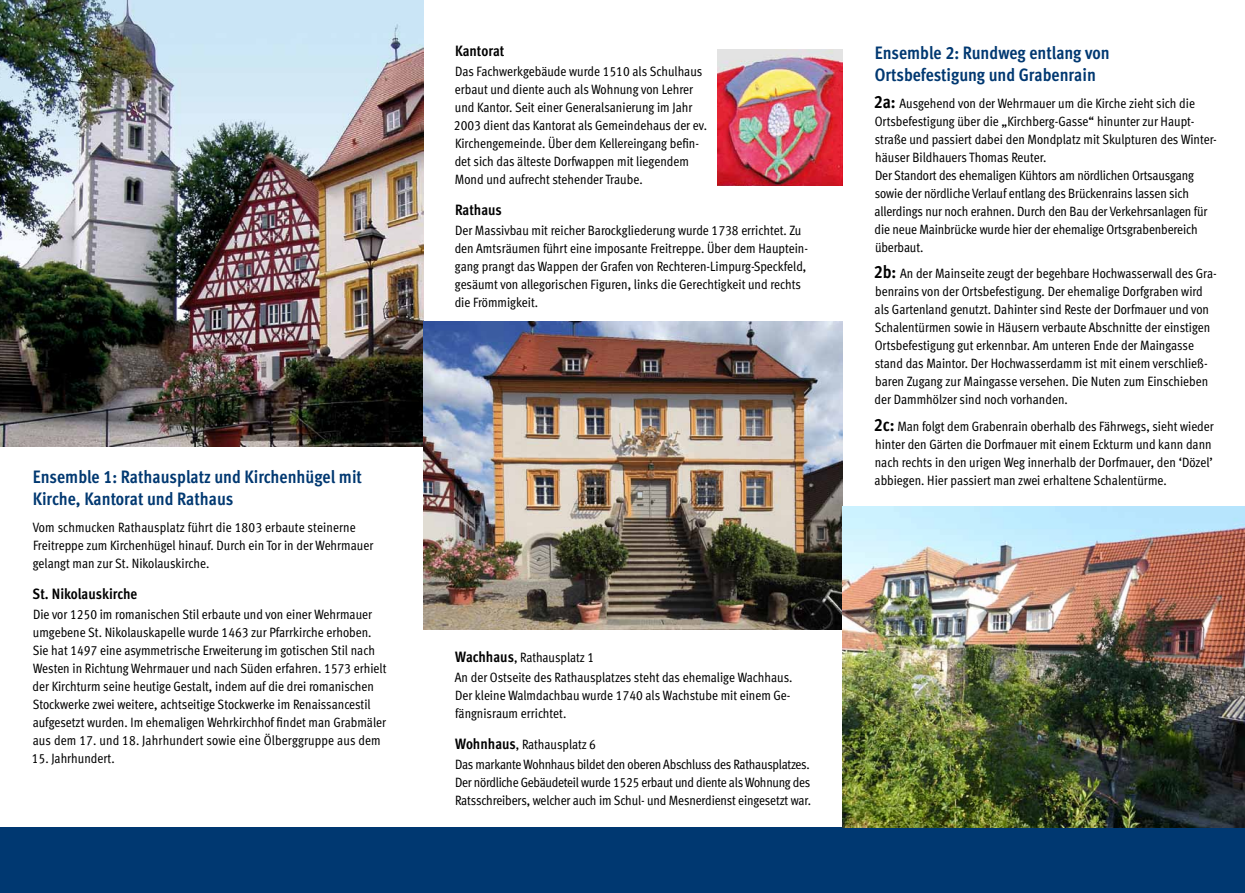
<style>
.page{position:relative;width:1245px;height:893px;background:#fff}
.page>*{position:absolute;margin:0;border:0;box-sizing:border-box;transform-origin:0 0}
.t1{font:18px/22.5px "Meta Cond Bold LF";color:#003871}
.t2{font:15px "Meta Cond Bold LF";color:#000}
.t3{font:13.5px/18px "Meta Cond Book LF";color:#000}
.t4{font:13.5px/20.1px "Meta Cond Book LF";letter-spacing:-.02em;color:#000}
.s1{font-family:"Meta Cond Bold LF";font-size:18px}
.s2{font-family:"Meta Cond Bold LF";font-size:15px}
</style>
<div class="page">
<div style="left:0;top:828px;width:1245px;height:65px;background:#003871"></div>
<img style="left:0;top:0;width:423px;height:446px">
<img style="left:717px;top:49px;width:125px;height:137px">
<img style="left:423px;top:321px;width:419px;height:308px">
<img style="left:842px;top:506px;width:403px;height:322px">
<h1 class="t1" style="left:33px;top:465px;width:331px">Ensemble 1: Rathausplatz und Kirchenhügel mit<br>Kirche, Kantorat und Rathaus</h1>
<p class="t3" style="left:33px;top:518px;width:342px">Vom schmucken Rathausplatz führt die 1803 erbaute steinerne<br>Freitreppe zum Kirchenhügel hinauf. Durch ein Tor in der Wehrmauer gelangt man zur St. Nikolauskirche.</p>
<p class="t2" style="left:33px;top:585px;width:106px">St. Nikolauskirche</p>
<p class="t3" style="left:33px;top:605px;width:355px">Die vor 1250 im romanischen Stil erbaute und von einer Wehrmauer umgebene St. Nikolauskapelle wurde 1463 zur Pfarrkirche erhoben.<br>Sie hat 1497 eine asymmetrische Erweiterung im gotischen Stil nach Westen in Richtung Wehrmauer und nach Süden erfahren. 1573 erhielt der Kirchturm seine heutige Gestalt, indem auf die drei romanischen Stockwerke zwei weitere, achtseitige Stockwerke im Renaissancestil aufgesetzt wurden. Im ehemaligen Wehrkirchhof findet man Grabmäler aus dem 17. und 18. Jahrhundert sowie eine Ölberggruppe aus dem</p>
<p class="t3" style="left:32px;top:749px;width:84px">15. Jahrhundert.</p>
<p class="t2" style="left:455px;top:42px;width:51px">Kantorat</p>
<p class="t3" style="left:454px;top:63px;width:255px">Das Fachwerkgebäude wurde 1510 als Schulhaus erbaut und diente auch als Wohnung von Lehrer und Kantor. Seit einer Generalsanierung im Jahr 2003 dient das Kantorat als Gemeindehaus der ev.<br>Kirchengemeinde. Über dem Kellereingang befin&shy;det sich das älteste Dorfwappen mit liegendem Mond und aufrecht stehender Traube.</p>
<p class="t2" style="left:455px;top:201px;width:48px">Rathaus</p>
<p class="t3" style="left:455px;top:222px;width:355px">Der Massivbau mit reicher Barockgliederung wurde 1738 errichtet. Zu den Amtsräumen führt eine imposante Freitreppe. Über dem Hauptein&shy;gang prangt das Wappen der Grafen von Rechteren-Limpurg-Speckfeld, gesäumt von allegorischen Figuren, links die Gerechtigkeit und rechts die Frömmigkeit.</p>
<h1 class="t1" style="left:875px;top:41px;width:236px">Ensemble 2: Rundweg entlang von<br>Ortsbefestigung und Grabenrain</h1>
<p class="t3" style="left:874px;top:94px;width:345px"><span class="s1">2a:</span> Ausgehend von der Wehrmauer um die Kirche zieht sich die Ortsbefestigung über die „Kirchberg-Gasse“ hinunter zur Haupt&shy;straße und passiert dabei den Mondplatz mit Skulpturen des Winter&shy;häuser Bildhauers Thomas Reuter.<br>Der Standort des ehemaligen Kühtors am nördlichen Ortsausgang sowie der nördliche Verlauf entlang des Brückenrains lassen sich allerdings nur noch erahnen. Durch den Bau der Verkehrsanlagen für die neue Mainbrücke wurde hier der ehemalige Ortsgrabenbereich überbaut.</p>
<p class="t3" style="left:874px;top:264px;width:345px"><span class="s1">2b:</span> An der Mainseite zeugt der begehbare Hochwasserwall des Gra&shy;benrains von der Ortsbefestigung. Der ehemalige Dorfgraben wird als Gartenland genutzt. Dahinter sind Reste der Dorfmauer und von Schalentürmen sowie in Häusern verbaute Abschnitte der einstigen Ortsbefestigung gut erkennbar. Am unteren Ende der Maingasse stand das Maintor. Der Hochwasserdamm ist mit einem verschließ&shy;baren Zugang zur Maingasse versehen. Die Nuten zum Einschieben der Dammhölzer sind noch vorhanden.</p>
<p class="t3" style="left:874px;top:417px;width:342px"><span class="s1">2c:</span> Man folgt dem Grabenrain oberhalb des Fährwegs, sieht wieder hinter den Gärten die Dorfmauer mit einem Eckturm und kann dann nach rechts in den urigen Weg innerhalb der Dorfmauer, den ‘Dözel’ abbiegen. Hier passiert man zwei erhaltene Schalentürme.</p>
<p class="t3" style="left:455px;top:647px;width:339px;line-height:20.1px"><span class="s2">Wachhaus</span>, Rathausplatz 1<br>An der Ostseite des Rathausplatzes steht das ehemalige Wachhaus.</p>
<p class="t3" style="left:455px;top:686px;width:337px">Der kleine Walmdachbau wurde 1740 als Wachstube mit einem Ge&shy;fängnisraum errichtet.</p>
<p class="t4" style="left:455px;top:734px;width:356px"><span class="s2">Wohnhaus</span>, Rathausplatz 6<br>Das markante Wohnhaus bildet den oberen Abschluss des Rathausplatzes.</p>
<p class="t4" style="left:455px;top:773px;width:358px;line-height:18px">Der nördliche Gebäudeteil wurde 1525 erbaut und diente als Wohnung des<br>Ratsschreibers, welcher auch im Schul- und Mesnerdienst eingesetzt war.</p>
</div>
